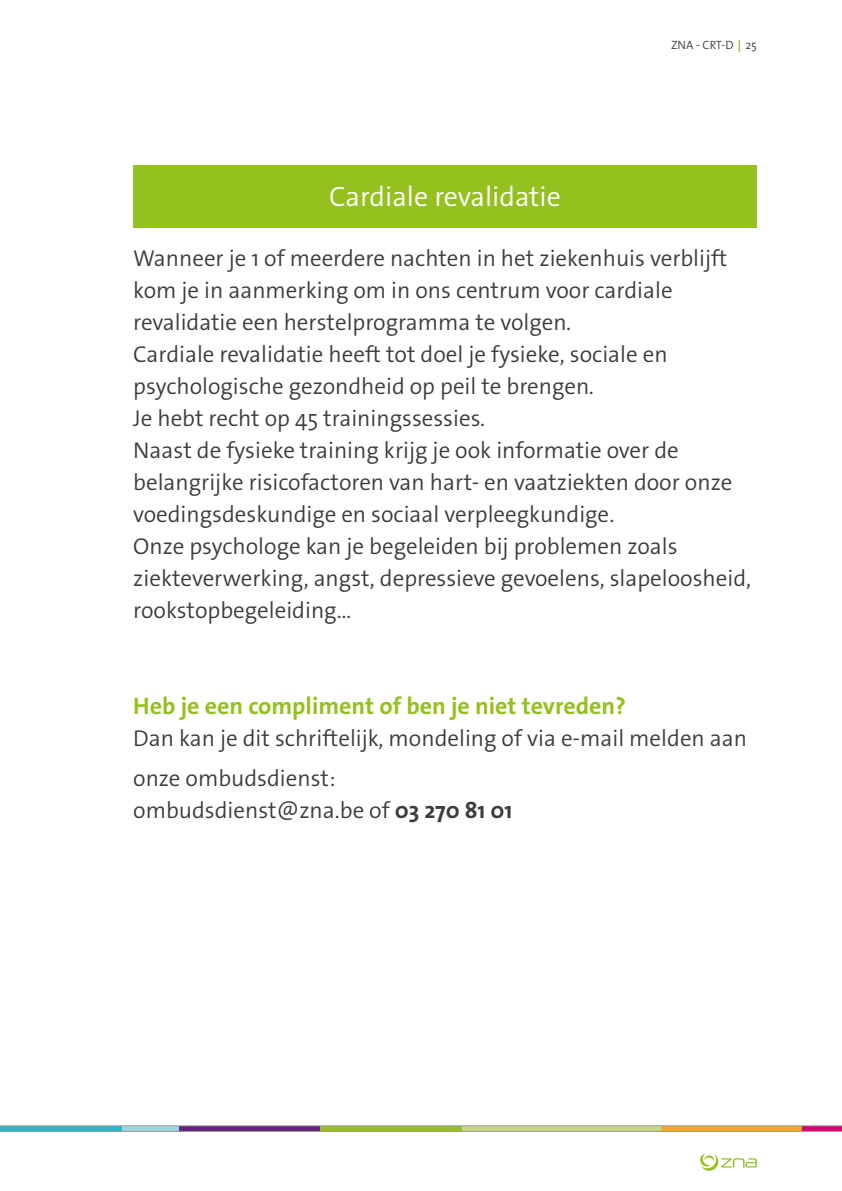
<style>
.page{position:relative;width:842px;height:1191px;background:#fff}
.page>*{position:absolute;margin:0;border:0;box-sizing:border-box;transform-origin:0 0}
.t1{font:300 28px "The Sans Os F";color:#fff}
.t2{font:700 24px "The Sans Os F";color:#95c11f}
.t3{font:300 23px/32px "The Sans Os F";color:#3c3c3b}
.t4{font:300 12px "The Sans Os F";color:#3c3c3b}
.s1{font-weight:700;color:#a2c73a}
.s2{font-weight:700}
</style>
<div class="page">
<svg style="left:0;top:1125px;width:842px;height:6px;background:#a1a27e"></svg>
<svg style="left:700px;top:1153px;width:57px;height:17px"></svg>
<div style="left:133px;top:165px;width:624px;height:62px;background:#95c11f"></div>
<p class="t1" style="left:329px;top:179px;width:233px">Cardiale revalidatie</p>
<p class="t4" style="left:671px;top:37px;width:87px">ZNA - CRT-D<span class="s1">↕</span>25</p>
<p class="t3" style="left:133px;top:242px;width:619px">Wanneer je 1 of meerdere nachten in het ziekenhuis verblijft kom je in aanmerking om in ons centrum voor cardiale revalidatie een herstelprogramma te volgen.<br>Cardiale revalidatie heeft tot doel je fysieke, sociale en psychologische gezondheid op peil te brengen.<br>Je hebt recht op 45 trainingssessies.<br>Naast de fysieke training krijg je ook informatie over de belangrijke risicofactoren van hart- en vaatziekten door onze voedingsdeskundige en sociaal verpleegkundige.<br>Onze psychologe kan je begeleiden bij problemen zoals ziekteverwerking, angst, depressieve gevoelens, slapeloosheid, rookstopbegeleiding…</p>
<p class="t2" style="left:133px;top:691px;width:494px">Heb je een compliment of ben je niet tevreden?</p>
<p class="t3" style="left:133px;top:718px;width:615px;line-height:40px">Dan kan je dit schriftelijk, mondeling of via e-mail melden aan onze ombudsdienst:</p>
<p class="t3" style="left:133px;top:794px;width:380px">ombudsdienst@zna.be of <span class="s2">03 270 81 01</span></p>
</div>
